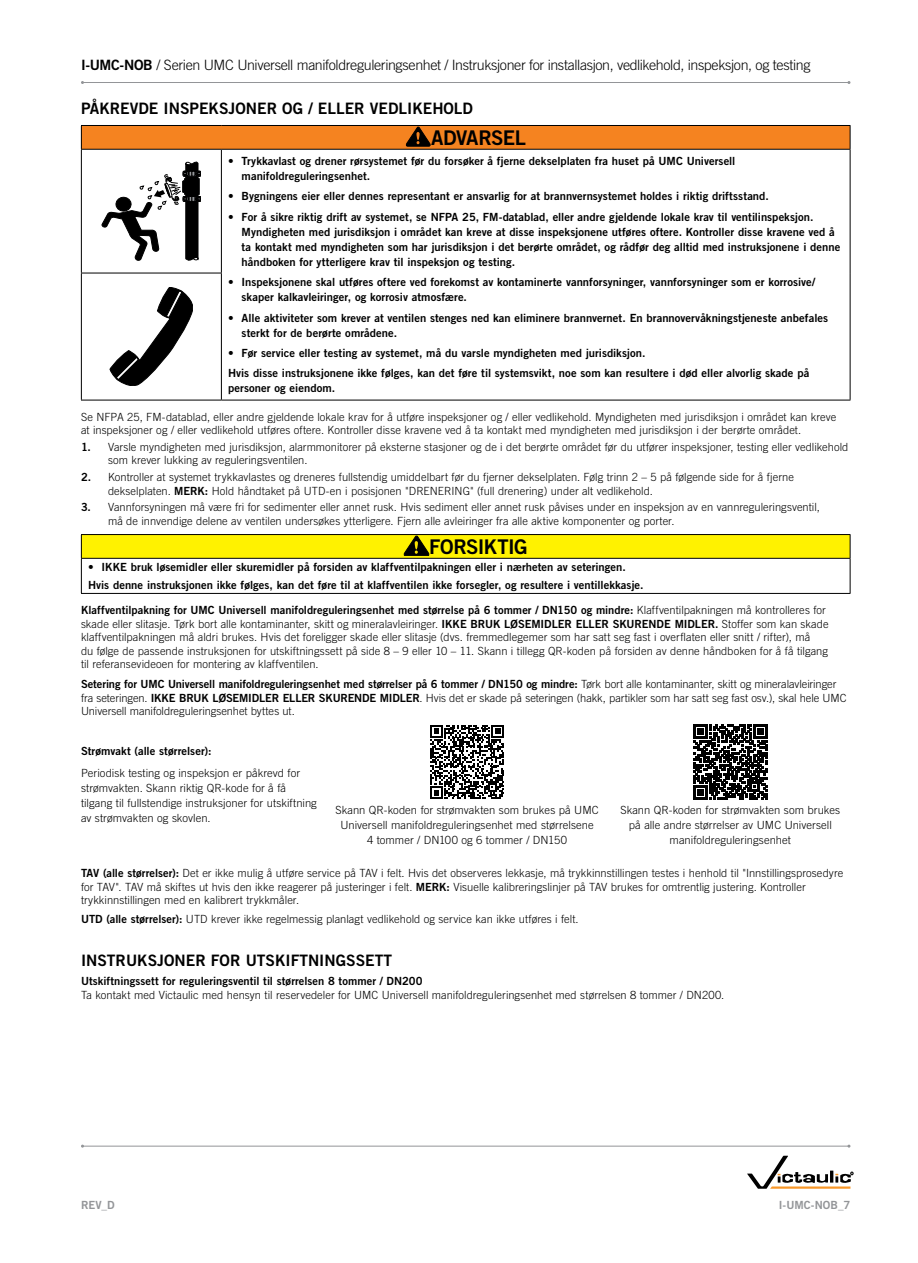
<style>
.page{position:relative;width:918px;height:1263px;background:#fff}
.page>*{position:absolute;margin:0;border:0;box-sizing:border-box;transform-origin:0 0}
.t1{font:20.25px "Trade Gothic LT Std Bd 2";letter-spacing:-.03em;color:#000}
.t2{font:15.75px "Trade Gothic LT Std Bd 2";color:#000}
.t3{font:300 14.25px "Trade Gothic LT Std";letter-spacing:-.025em;color:#000}
.t4{font:300 11.25px/13.5px "Trade Gothic LT Std";letter-spacing:.005em;color:#000}
.t5{font:11.25px/15px "Trade Gothic LT Std Bd 2";letter-spacing:.005em;color:#000}
.t6{font:11.25px "Trade Gothic LT Std Bd 2";letter-spacing:.01em;color:#939598}
.s1{font-family:"Trade Gothic LT Std Bd 2";font-weight:400}
.s2{font-family:"Trade Gothic LT Std";font-weight:300}
</style>
<div class="page">
<svg style="left:747px;top:1156px;width:106px;height:33px"></svg>
<hr style="left:83px;top:1146px;width:766px;height:1px;background:#939598">
<hr style="left:82px;top:82px;width:767px;height:1px;background:#939598">
<div style="left:81px;top:125px;width:769px;height:24px;background:#f58320"></div>
<hr style="left:81px;top:125px;width:140px;height:1px;background:#000">
<svg style="left:81px;top:126px;width:1px;height:23px"></svg>
<hr style="left:221px;top:125px;width:629px;height:1px;background:#000">
<svg style="left:850px;top:126px;width:1px;height:23px"></svg>
<hr style="left:81px;top:150px;width:1px;height:123px;background:#000">
<hr style="left:81px;top:273px;width:1px;height:127px;background:#000">
<hr style="left:81px;top:149px;width:140px;height:1px;background:#000">
<hr style="left:221px;top:149px;width:629px;height:1px;background:#000">
<hr style="left:221px;top:150px;width:1px;height:123px;background:#000">
<hr style="left:850px;top:150px;width:1px;height:123px;background:#000">
<hr style="left:221px;top:273px;width:1px;height:127px;background:#000">
<hr style="left:850px;top:273px;width:1px;height:127px;background:#000">
<hr style="left:81px;top:273px;width:141px;height:1px;background:#000">
<hr style="left:81px;top:400px;width:140px;height:1px;background:#000">
<hr style="left:221px;top:400px;width:629px;height:1px;background:#000">
<svg style="left:406px;top:127px;width:25px;height:19px"></svg>
<svg style="left:102px;top:162px;width:99px;height:98px"></svg>
<svg style="left:110px;top:287px;width:83px;height:99px"></svg>
<div style="left:81px;top:534px;width:769px;height:24px;background:#fff200"></div>
<hr style="left:81px;top:534px;width:770px;height:1px;background:#000">
<svg style="left:81px;top:535px;width:1px;height:23px"></svg>
<svg style="left:850px;top:535px;width:1px;height:23px"></svg>
<hr style="left:81px;top:558px;width:770px;height:1px;background:#000">
<hr style="left:81px;top:559px;width:1px;height:34px;background:#000">
<hr style="left:850px;top:559px;width:1px;height:34px;background:#000">
<hr style="left:81px;top:593px;width:770px;height:1px;background:#000">
<svg style="left:404px;top:536px;width:25px;height:20px"></svg>
<svg style="left:430px;top:725px;width:74px;height:74px"></svg>
<svg style="left:693px;top:725px;width:74px;height:74px"></svg>
<p class="t3" style="left:81px;top:57px;width:731px"><span class="s1">I-UMC-NOB</span> / Serien UMC Universell manifoldreguleringsenhet / Instruksjoner for installasjon, vedlikehold, inspeksjon, og testing</p>
<h2 class="t2" style="left:81px;top:98px;width:394px">PÅKREVDE INSPEKSJONER OG / ELLER VEDLIKEHOLD</h2>
<h1 class="t1" style="left:431px;top:125px;width:96px">ADVARSEL</h1>
<p class="t5" style="left:242px;top:153px;width:495px;text-indent:-14px">• Trykkavlast og drener rørsystemet før du forsøker å fjerne dekselplaten fra huset på UMC Universell manifoldreguleringsenhet.</p>
<p class="t5" style="left:228px;top:189px;width:542px">• Bygningens eier eller dennes representant er ansvarlig for at brannvernsystemet holdes i riktig driftsstand.</p>
<p class="t5" style="left:242px;top:209px;width:600px;text-indent:-14px">• For å sikre riktig drift av systemet, se NFPA 25, FM-datablad, eller andre gjeldende lokale krav til ventilinspeksjon.<br>Myndigheten med jurisdiksjon i området kan kreve at disse inspeksjonene utføres oftere. Kontroller disse kravene ved å ta kontakt med myndigheten som har jurisdiksjon i det berørte området, og rådfør deg alltid med instruksjonene i denne håndboken for ytterligere krav til inspeksjon og testing.</p>
<p class="t5" style="left:242px;top:274px;width:575px;text-indent:-14px">• Inspeksjonene skal utføres oftere ved forekomst av kontaminerte vannforsyninger, vannforsyninger som er korrosive/ skaper kalkavleiringer, og korrosiv atmosfære.</p>
<p class="t5" style="left:242px;top:310px;width:588px;text-indent:-14px">• Alle aktiviteter som krever at ventilen stenges ned kan eliminere brannvernet. En brannovervåkningstjeneste anbefales sterkt for de berørte områdene.</p>
<p class="t5" style="left:228px;top:343px;width:583px;line-height:20.4px">• Før service eller testing av systemet, må du varsle myndigheten med jurisdiksjon.<br>Hvis disse instruksjonene ikke følges, kan det føre til systemsvikt, noe som kan resultere i død eller alvorlig skade på</p>
<p class="t5" style="left:228px;top:381px;width:108px">personer og eiendom.</p>
<p class="t4" style="left:81px;top:410px;width:757px">Se NFPA 25, FM-datablad, eller andre gjeldende lokale krav for å utføre inspeksjoner og / eller vedlikehold. Myndigheten med jurisdiksjon i området kan kreve at inspeksjoner og / eller vedlikehold utføres oftere. Kontroller disse kravene ved å ta kontakt med myndigheten med jurisdiksjon i der berørte området.</p>
<p class="t4" style="left:108px;top:440px;width:742px;text-indent:-27px"><span class="s1">1.</span> Varsle myndigheten med jurisdiksjon, alarmmonitorer på eksterne stasjoner og de i det berørte området før du utfører inspeksjoner, testing eller vedlikehold som krever lukking av reguleringsventilen.</p>
<p class="t4" style="left:108px;top:470px;width:687px;text-indent:-27px"><span class="s1">2.</span> Kontroller at systemet trykkavlastes og dreneres fullstendig umiddelbart før du fjerner dekselplaten. Følg trinn 2 – 5 på følgende side for å fjerne dekselplaten. <span class="s1">MERK:</span> Hold håndtaket på UTD-en i posisjonen "DRENERING" (full drenering) under alt vedlikehold.</p>
<p class="t4" style="left:108px;top:500px;width:713px;text-indent:-27px"><span class="s1">3.</span> Vannforsyningen må være fri for sedimenter eller annet rusk. Hvis sediment eller annet rusk påvises under en inspeksjon av en vannreguleringsventil, må de innvendige delene av ventilen undersøkes ytterligere. Fjern alle avleiringer fra alle aktive komponenter og porter.</p>
<h1 class="t1" style="left:429px;top:534px;width:100px">FORSIKTIG</h1>
<p class="t5" style="left:88px;top:558px;width:557px;line-height:17.4px">• IKKE bruk løsemidler eller skuremidler på forsiden av klaffventilpakningen eller i nærheten av seteringen.<br>Hvis denne instruksjonen ikke følges, kan det føre til at klaffventilen ikke forsegler, og resultere i ventillekkasje.</p>
<p class="t5" style="left:81px;top:602px;width:746px">Klaffventilpakning for UMC Universell manifoldreguleringsenhet med størrelse på 6 tommer / DN150 og mindre: <span class="s2">Klaffventilpakningen må kontrolleres for</span></p>
<p class="t4" style="left:81px;top:617px;width:749px">skade eller slitasje. Tørk bort alle kontaminanter, skitt og mineralavleiringer. <span class="s1">IKKE BRUK LØSEMIDLER ELLER SKURENDE MIDLER.</span> Stoffer som kan skade klaffventilpakningen må aldri brukes. Hvis det foreligger skade eller slitasje (dvs. fremmedlegemer som har satt seg fast i overflaten eller snitt / rifter), må<br>du følge de passende instruksjonen for utskiftningssett på side 8 – 9 eller 10 – 11. Skann i tillegg QR-koden på forsiden av denne håndboken for å få tilgang til referansevideoen for montering av klaffventilen.</p>
<p class="t5" style="left:81px;top:677px;width:757px">Setering for UMC Universell manifoldreguleringsenhet med størrelser på 6 tommer / DN150 og mindre: <span class="s2">Tørk bort alle kontaminanter, skitt og mineralavleiringer</span></p>
<p class="t4" style="left:81px;top:691px;width:767px">fra seteringen. <span class="s1">IKKE BRUK LØSEMIDLER ELLER SKURENDE MIDLER</span>. Hvis det er skade på seteringen (hakk, partikler som har satt seg fast osv.), skal hele UMC<br>Universell manifoldreguleringsenhet byttes ut.</p>
<p class="t5" style="left:81px;top:743px;width:132px">Strømvakt (alle størrelser):</p>
<p class="t4" style="left:81px;top:765px;width:237px;line-height:15px">Periodisk testing og inspeksjon er påkrevd for strømvakten. Skann riktig QR-kode for å få tilgang til fullstendige instruksjoner for utskiftning av strømvakten og skovlen.</p>
<p class="t4" style="left:335px;top:802px;width:265px;line-height:15px;text-align:center">Skann QR-koden for strømvakten som brukes på UMC<br>Universell manifoldreguleringsenhet med størrelsene<br>4 tommer / DN100 og 6 tommer / DN150</p>
<p class="t4" style="left:620px;top:802px;width:221px;line-height:15px;text-align:center">Skann QR-koden for strømvakten som brukes på alle andre størrelser av UMC Universell manifoldreguleringsenhet</p>
<p class="t4" style="left:81px;top:866px;width:764px"><span class="s1">TAV (alle størrelser):</span> Det er ikke mulig å utføre service på TAV i felt. Hvis det observeres lekkasje, må trykkinnstillingen testes i henhold til "Innstillingsprosedyre for TAV". TAV må skiftes ut hvis den ikke reagerer på justeringer i felt. <span class="s1">MERK:</span> Visuelle kalibreringslinjer på TAV brukes for omtrentlig justering. Kontroller trykkinnstillingen med en kalibrert trykkmåler.</p>
<p class="t4" style="left:81px;top:912px;width:499px"><span class="s1">UTD (alle størrelser):</span> UTD krever ikke regelmessig planlagt vedlikehold og service kan ikke utføres i felt.</p>
<h2 class="t2" style="left:81px;top:951px;width:313px">INSTRUKSJONER FOR UTSKIFTNINGSSETT</h2>
<p class="t5" style="left:81px;top:973px;width:343px">Utskiftningssett for reguleringsventil til størrelsen 8 tommer / DN200</p>
<p class="t4" style="left:81px;top:988px;width:645px">Ta kontakt med Victaulic med hensyn til reservedeler for UMC Universell manifoldreguleringsenhet med størrelsen 8 tommer / DN200.</p>
<p class="t6" style="left:81px;top:1198px;width:35px">REV_D</p>
<p class="t6" style="left:779px;top:1198px;width:73px">I-UMC-NOB_7</p>
</div>
